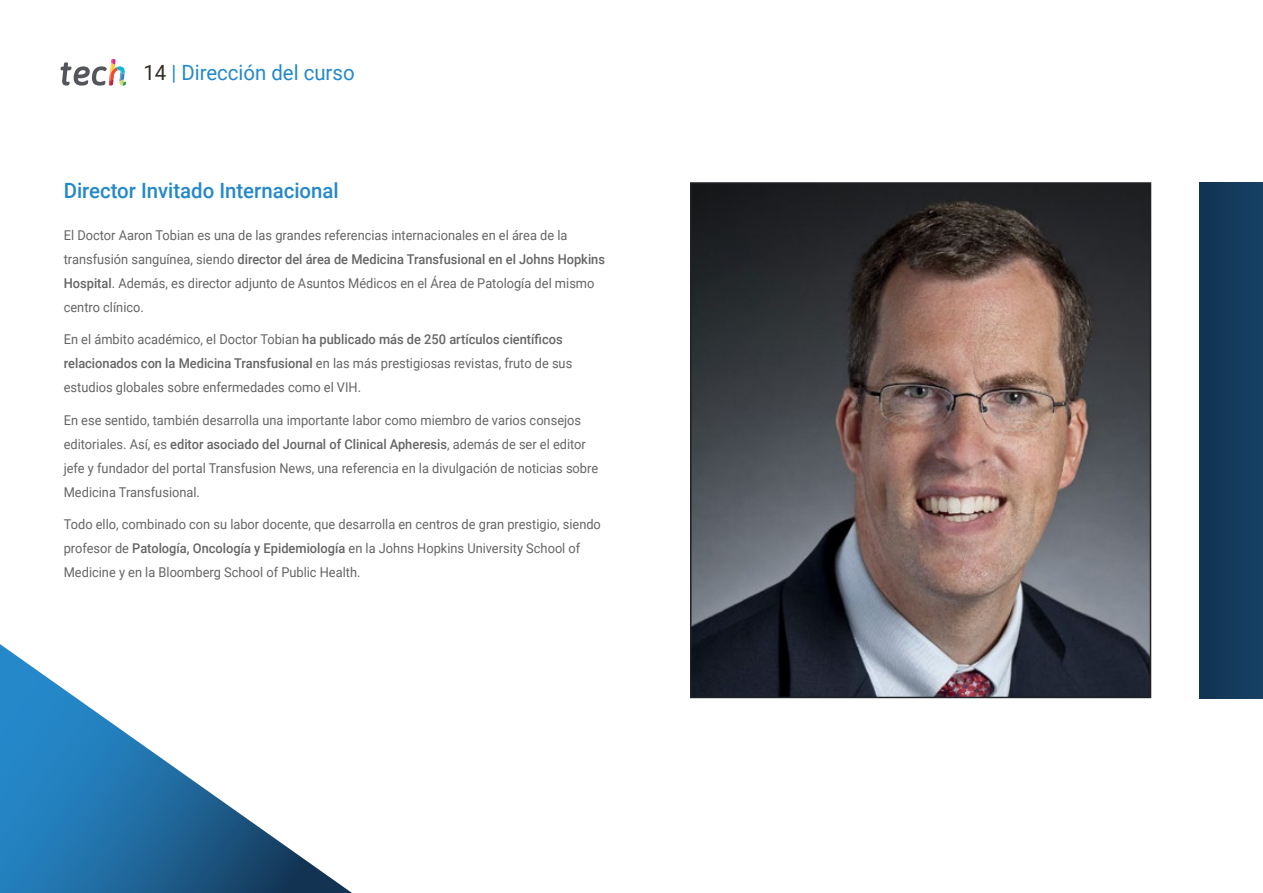
<style>
.page{position:relative;width:1263px;height:893px;background:#fff}
.page>*{position:absolute;margin:0;border:0;box-sizing:border-box;transform-origin:0 0}
.t1{font:500 21px "Roboto";color:#2488c9}
.t2{font:21px "Roboto";color:#2488c9}
.t3{font:13.5px/24px "Roboto";color:#656565;scale:.95 1}
.s1{color:#312e20}
.s2{font-weight:500}
</style>
<div class="page">
<img style="left:693px;top:185px;width:455px;height:510px">
<div style="left:690px;top:182px;width:461px;height:516px;border:2px solid #202125"></div>
<svg style="left:0;top:644px;width:352px;height:249px"></svg>
<div style="left:1199px;top:182px;width:64px;height:516px;background:#14395b"></div>
<svg style="left:61px;top:59px;width:65px;height:27px"></svg>
<h1 class="t2" style="left:144px;top:57px;width:213px"><span class="s1">14</span> | Dirección del curso</h1>
<h1 class="t1" style="left:64px;top:176px;width:276px">Director Invitado Internacional</h1>
<p class="t3" style="left:64px;top:222px;width:571px">El Doctor Aaron Tobian es una de las grandes referencias internacionales en el área de la transfusión sanguínea, siendo <span class="s2">director del área de Medicina Transfusional en el Johns Hopkins Hospital</span>. Además, es director adjunto de Asuntos Médicos en el Área de Patología del mismo centro clínico.</p>
<p class="t3" style="left:64px;top:327px;width:537px">En el ámbito académico, el Doctor Tobian <span class="s2">ha publicado más de 250 artículos científicos relacionados con la Medicina Transfusional</span> en las más prestigiosas revistas, fruto de sus estudios globales sobre enfermedades como el VIH.</p>
<p class="t3" style="left:64px;top:407px;width:564px">En ese sentido, también desarrolla una importante labor como miembro de varios consejos editoriales. Así, es <span class="s2">editor asociado del Journal of Clinical Apheresis</span>, además de ser el editor jefe y fundador del portal Transfusion News, una referencia en la divulgación de noticias sobre Medicina Transfusional.</p>
<p class="t3" style="left:64px;top:512px;width:567px">Todo ello, combinado con su labor docente, que desarrolla en centros de gran prestigio, siendo profesor de <span class="s2">Patología, Oncología y Epidemiología</span> en la Johns Hopkins University School of<br>Medicine y en la Bloomberg School of Public Health.</p>
</div>
